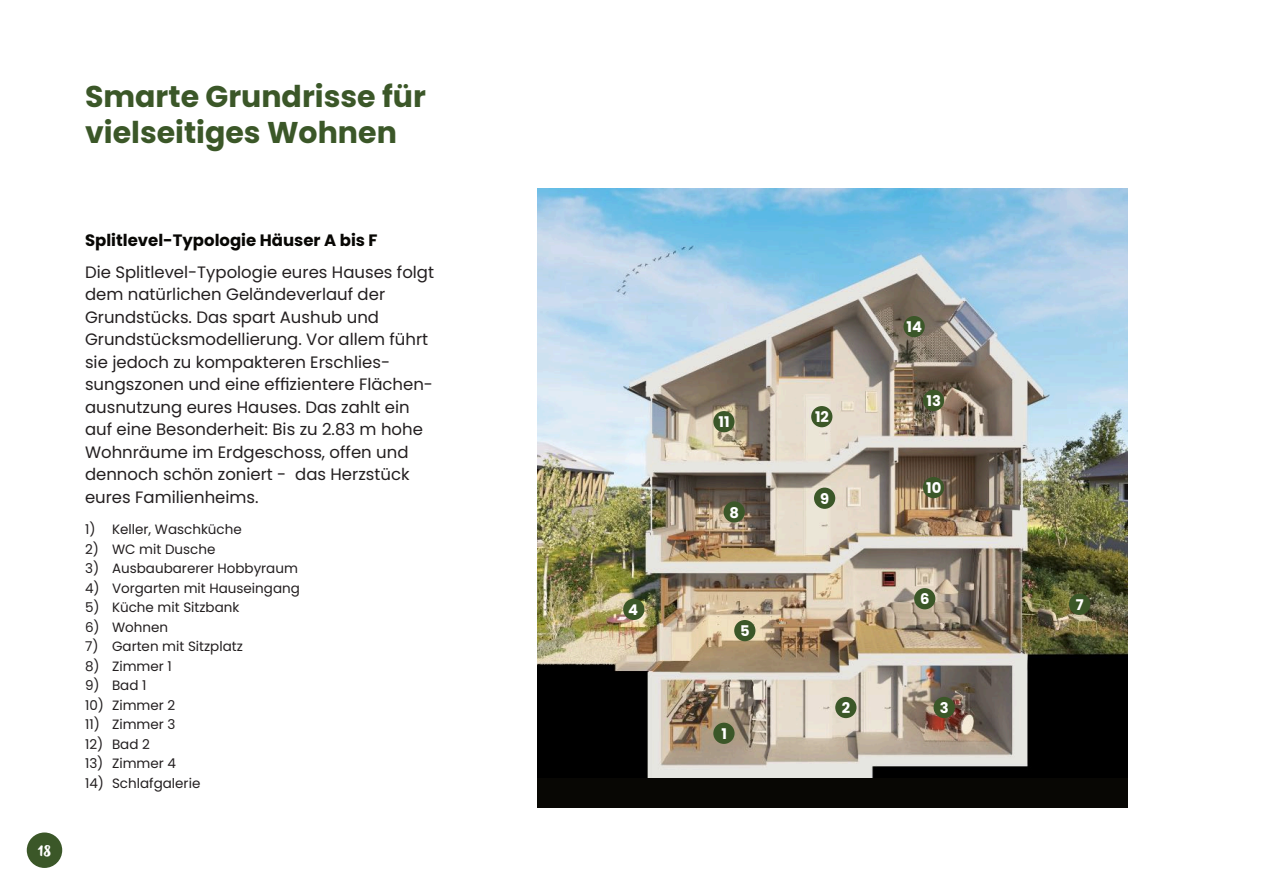
<style>
.page{position:relative;width:1263px;height:893px;background:#fff}
.page>*{position:absolute;margin:0;border:0;box-sizing:border-box;transform-origin:0 0}
.t1{font:700 30px/36px "Poppins";color:#3b5728}
.t2{font:16.5px/22.5px "Poppins";color:#231f20}
.t3{font:700 16.5px "Poppins";color:#080704}
.t4{font:16.5px "Caveat Brush";color:#fff}
.t5{font:700 14.7px "Poppins";color:#fff}
.t6{font:13.5px "Poppins";color:#231f20}
</style>
<div class="page">
<div style="left:27px;top:832px;width:35px;height:36px;background:#3b5728;border-radius:50%"></div>
<img style="left:537px;top:188px;width:591px;height:590px">
<div style="left:713px;top:723px;width:21px;height:21px;background:#3b5728;border-radius:50%"></div>
<div style="left:835px;top:697px;width:21px;height:21px;background:#3b5728;border-radius:50%"></div>
<div style="left:933px;top:697px;width:22px;height:21px;background:#3b5728;border-radius:50%"></div>
<div style="left:623px;top:599px;width:21px;height:21px;background:#3b5728;border-radius:50%"></div>
<div style="left:914px;top:588px;width:21px;height:21px;background:#3b5728;border-radius:50%"></div>
<div style="left:1069px;top:594px;width:21px;height:21px;background:#3b5728;border-radius:50%"></div>
<div style="left:734px;top:620px;width:21px;height:21px;background:#3b5728;border-radius:50%"></div>
<div style="left:724px;top:501px;width:21px;height:22px;background:#3b5728;border-radius:50%"></div>
<div style="left:814px;top:488px;width:21px;height:21px;background:#3b5728;border-radius:50%"></div>
<div style="left:923px;top:477px;width:21px;height:21px;background:#3b5728;border-radius:50%"></div>
<div style="left:811px;top:406px;width:21px;height:21px;background:#3b5728;border-radius:50%"></div>
<div style="left:923px;top:390px;width:21px;height:21px;background:#3b5728;border-radius:50%"></div>
<div style="left:903px;top:316px;width:22px;height:21px;background:#3b5728;border-radius:50%"></div>
<div style="left:713px;top:411px;width:21px;height:21px;background:#3b5728;border-radius:50%"></div>
<div style="left:537px;top:778px;width:591px;height:30px;background:#080704"></div>
<p class="t4" style="left:38px;top:840px;width:15px">18</p>
<h1 class="t1" style="left:85px;top:79px;width:342px">Smarte Grundrisse für vielseitiges Wohnen</h1>
<p class="t3" style="left:85px;top:229px;width:294px">Splitlevel-Typologie Häuser A bis F</p>
<p class="t2" style="left:85px;top:261px;width:351px">Die Splitlevel-Typologie eures Hauses folgt dem natürlichen Geländeverlauf der Grundstücks. Das spart Aushub und Grundstücksmodellierung. Vor allem führt sie jedoch zu kompakteren Erschlies&shy;sungszonen und eine effizientere Flächen&shy;ausnutzung eures Hauses. Das zahlt ein auf eine Besonderheit: Bis zu 2.83 m hohe Wohnräume im Erdgeschoss, offen und dennoch schön zoniert - das Herzstück eures Familienheims.</p>
<p class="t6" style="left:85px;top:520px;width:158px">1) Keller, Waschküche</p>
<p class="t6" style="left:85px;top:539px;width:132px">2) WC mit Dusche</p>
<p class="t6" style="left:85px;top:559px;width:214px">3) Ausbaubarerer Hobbyraum</p>
<p class="t6" style="left:85px;top:578px;width:216px">4) Vorgarten mit Hauseingang</p>
<p class="t6" style="left:85px;top:598px;width:156px">5) Küche mit Sitzbank</p>
<p class="t6" style="left:85px;top:617px;width:85px">6) Wohnen</p>
<p class="t6" style="left:85px;top:637px;width:159px">7) Garten mit Sitzplatz</p>
<p class="t6" style="left:85px;top:656px;width:88px">8) Zimmer 1</p>
<p class="t6" style="left:85px;top:676px;width:63px">9) Bad 1</p>
<p class="t6" style="left:85px;top:695px;width:92px">10) Zimmer 2</p>
<p class="t6" style="left:85px;top:715px;width:92px">11) Zimmer 3</p>
<p class="t6" style="left:85px;top:734px;width:66px">12) Bad 2</p>
<p class="t6" style="left:85px;top:754px;width:92px">13) Zimmer 4</p>
<p class="t6" style="left:85px;top:773px;width:117px">14) Schlafgalerie</p>
<p class="t5" style="left:628px;top:599px;width:11px">4</p>
<p class="t5" style="left:719px;top:412px;width:13px">11</p>
<p class="t5" style="left:730px;top:502px;width:11px">8</p>
<p class="t5" style="left:740px;top:621px;width:11px">5</p>
<p class="t5" style="left:721px;top:723px;width:7px">1</p>
<p class="t5" style="left:815px;top:407px;width:15px">12</p>
<p class="t5" style="left:820px;top:488px;width:11px">9</p>
<p class="t5" style="left:906px;top:317px;width:17px">14</p>
<p class="t5" style="left:926px;top:391px;width:16px">13</p>
<p class="t5" style="left:926px;top:478px;width:17px">10</p>
<p class="t5" style="left:920px;top:589px;width:11px">6</p>
<p class="t5" style="left:842px;top:698px;width:10px">2</p>
<p class="t5" style="left:940px;top:698px;width:10px">3</p>
<p class="t5" style="left:1076px;top:594px;width:9px">7</p>
</div>
